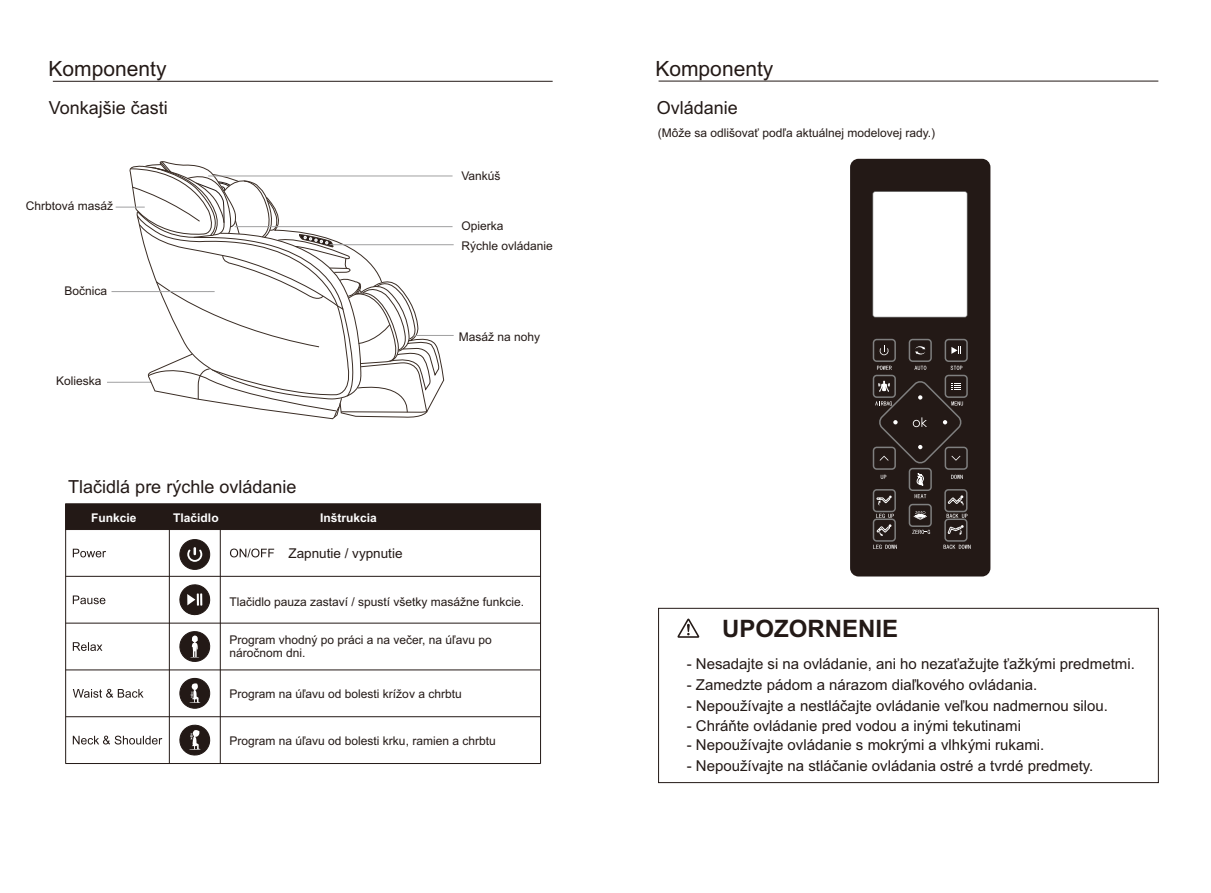
<style>
.page{position:relative;width:1211px;height:893px;background:#fff}
.page>*{position:absolute;margin:0;border:0;box-sizing:border-box;transform-origin:0 0}
.t1{font:700 24px "Arial";color:#231916}
.t2{font:21px "Arial";color:#231916}
.t3{font:18px "Arial";color:#231916}
.t4{font:15px "Arial";color:#231916}
.t5{font:13.5px "Arial";color:#231916}
.t6{font:12px/19.8px "Arial";color:#231916}
.t7{font:700 12px "Arial";color:#fff}
</style>
<div class="page">
<div style="left:658px;top:608px;width:500px;height:175px;border:1px solid #231916"></div>
<svg style="left:677px;top:618px;width:22px;height:19px"></svg>
<hr style="left:658px;top:81px;width:500px;height:1px;background:#231916">
<hr style="left:53px;top:81px;width:499px;height:1px;background:#231916">
<div style="left:65px;top:503px;width:475px;height:27px;background:#231916"></div>
<hr style="left:65px;top:504px;width:1px;height:259px;background:#231916">
<hr style="left:169px;top:529px;width:1px;height:234px;background:#231916">
<hr style="left:220px;top:529px;width:1px;height:234px;background:#231916">
<hr style="left:540px;top:504px;width:1px;height:259px;background:#231916">
<hr style="left:66px;top:763px;width:474px;height:1px;background:#231916">
<hr style="left:66px;top:716px;width:474px;height:1px;background:#231916">
<hr style="left:66px;top:669px;width:474px;height:1px;background:#231916">
<hr style="left:66px;top:622px;width:474px;height:1px;background:#231916">
<hr style="left:66px;top:576px;width:474px;height:1px;background:#231916">
<hr style="left:66px;top:503px;width:475px;height:1px;background:#231916">
<svg style="left:73px;top:548px;width:33px;height:9px"></svg>
<svg style="left:73px;top:595px;width:32px;height:9px"></svg>
<svg style="left:73px;top:642px;width:29px;height:9px"></svg>
<svg style="left:73px;top:688px;width:70px;height:9px"></svg>
<svg style="left:73px;top:735px;width:89px;height:9px"></svg>
<svg style="left:179px;top:724px;width:32px;height:32px"></svg>
<div style="left:180px;top:678px;width:30px;height:30px;background:#231916;border-radius:50%"></div>
<div style="left:179px;top:678px;width:31px;height:30px;border:1px solid #231916;border-radius:50%"></div>
<svg style="left:190px;top:683px;width:9px;height:19px"></svg>
<div style="left:180px;top:539px;width:30px;height:30px;background:#231916;border-radius:50%"></div>
<div style="left:179px;top:539px;width:31px;height:31px;border:1px solid #231916;border-radius:50%"></div>
<svg style="left:187px;top:547px;width:15px;height:15px"></svg>
<svg style="left:179px;top:584px;width:32px;height:32px"></svg>
<svg style="left:179px;top:631px;width:32px;height:31px"></svg>
<svg style="left:230px;top:548px;width:44px;height:9px"></svg>
<hr style="left:107px;top:382px;width:45px;height:1px;background:#a0a0a1">
<hr style="left:413px;top:335px;width:40px;height:1px;background:#a0a0a1">
<hr style="left:235px;top:226px;width:217px;height:1px;background:#a0a0a1">
<hr style="left:329px;top:244px;width:124px;height:1px;background:#a0a0a1">
<hr style="left:111px;top:291px;width:104px;height:1px;background:#a0a0a1">
<svg style="left:116px;top:161px;width:328px;height:258px"></svg>
<hr style="left:208px;top:175px;width:244px;height:1px;background:#a0a0a1">
<div style="left:850px;top:159px;width:140px;height:417px;background:#231916;border-radius:8px"></div>
<svg style="left:876px;top:495px;width:15px;height:10px"></svg>
<svg style="left:947px;top:495px;width:17px;height:11px"></svg>
<svg style="left:876px;top:524px;width:15px;height:12px"></svg>
<svg style="left:951px;top:347px;width:8px;height:7px"></svg>
<svg style="left:879px;top:345px;width:10px;height:10px"></svg>
<svg style="left:915px;top:346px;width:10px;height:8px"></svg>
<div style="left:944px;top:339px;width:23px;height:23px;border:2px solid #7f7f7f;border-radius:3px"></div>
<div style="left:944px;top:375px;width:23px;height:23px;border:2px solid #7f7f7f;border-radius:3px"></div>
<div style="left:872px;top:446px;width:24px;height:24px;border:2px solid #7f7f7f;border-radius:3px"></div>
<div style="left:944px;top:446px;width:23px;height:24px;border:2px solid #7f7f7f;border-radius:3px"></div>
<div style="left:944px;top:489px;width:23px;height:23px;border:2px solid #7f7f7f;border-radius:3px"></div>
<div style="left:908px;top:468px;width:23px;height:23px;border:2px solid #7f7f7f;border-radius:3px"></div>
<div style="left:944px;top:518px;width:23px;height:23px;border:2px solid #7f7f7f;border-radius:3px"></div>
<div style="left:872px;top:375px;width:24px;height:23px;border:2px solid #7f7f7f;border-radius:3px"></div>
<div style="left:908px;top:504px;width:23px;height:23px;border:2px solid #7f7f7f;border-radius:3px"></div>
<div style="left:908px;top:339px;width:23px;height:23px;border:2px solid #7f7f7f;border-radius:3px"></div>
<div style="left:872px;top:339px;width:24px;height:23px;border:2px solid #7f7f7f;border-radius:3px"></div>
<div style="left:872px;top:518px;width:24px;height:23px;border:2px solid #7f7f7f;border-radius:3px"></div>
<div style="left:872px;top:489px;width:24px;height:23px;border:2px solid #7f7f7f;border-radius:3px"></div>
<svg style="left:947px;top:525px;width:16px;height:10px"></svg>
<svg style="left:913px;top:511px;width:14px;height:8px"></svg>
<svg style="left:877px;top:365px;width:14px;height:5px"></svg>
<svg style="left:914px;top:365px;width:12px;height:5px"></svg>
<svg style="left:950px;top:365px;width:12px;height:5px"></svg>
<svg style="left:880px;top:475px;width:6px;height:4px"></svg>
<svg style="left:951px;top:474px;width:11px;height:5px"></svg>
<svg style="left:913px;top:471px;width:18px;height:27px"></svg>
<svg style="left:876px;top:513px;width:18px;height:5px"></svg>
<svg style="left:873px;top:544px;width:24px;height:5px"></svg>
<svg style="left:943px;top:544px;width:27px;height:5px"></svg>
<svg style="left:946px;top:513px;width:21px;height:5px"></svg>
<svg style="left:912px;top:529px;width:18px;height:5px"></svg>
<div style="left:872px;top:191px;width:95px;height:126px;border:2px solid #7f7f7f;border-radius:2px"></div>
<div style="left:873px;top:192px;width:93px;height:125px;background:#fff;border-radius:2px"></div>
<svg style="left:875px;top:379px;width:88px;height:86px"></svg>
<h2 class="t2" style="left:49px;top:60px;width:119px">Komponenty</h2>
<p class="t3" style="left:49px;top:100px;width:121px">Vonkajšie časti</p>
<p class="t6" style="left:26px;top:197px;width:89px">Chrbtová masáž</p>
<p class="t6" style="left:64px;top:282px;width:44px">Bočnica</p>
<p class="t6" style="left:56px;top:372px;width:47px">Kolieska</p>
<p class="t3" style="left:68px;top:479px;width:230px">Tlačidlá pre rýchle ovládanie</p>
<p class="t7" style="left:91px;top:513px;width:47px">Funkcie</p>
<p class="t7" style="left:173px;top:513px;width:47px">Tlačidlo</p>
<p class="t7" style="left:320px;top:513px;width:58px">Inštrukcia</p>
<p class="t6" style="left:461px;top:167px;width:41px">Vankúš</p>
<p class="t6" style="left:461px;top:217px;width:93px">Opierka<br>Rýchle ovládanie</p>
<p class="t6" style="left:458px;top:328px;width:83px">Masáž na nohy</p>
<p class="t5" style="left:288px;top:548px;width:116px">Zapnutie / vypnutie</p>
<p class="t6" style="left:229px;top:593px;width:296px">Tlačidlo pauza zastaví / spustí všetky masážne funkcie.</p>
<p class="t6" style="left:229px;top:634px;width:264px;line-height:13.4px">Program vhodný po práci a na večer, na úľavu po náročnom dni.</p>
<p class="t6" style="left:229px;top:685px;width:234px">Program na úľavu od bolesti krížov a chrbtu</p>
<p class="t6" style="left:229px;top:731px;width:268px">Program na úľavu od bolesti krku, ramien a chrbtu</p>
<h2 class="t2" style="left:655px;top:60px;width:119px">Komponenty</h2>
<p class="t3" style="left:657px;top:100px;width:83px">Ovládanie</p>
<p class="t6" style="left:658px;top:124px;width:279px">(Môže sa odlišovať podľa aktuálnej modelovej rady.)</p>
<h1 class="t1" style="left:722px;top:619px;width:178px">UPOZORNENIE</h1>
<p class="t4" style="left:686px;top:658px;width:450px">- Nesadajte si na ovládanie, ani ho nezaťažujte ťažkými predmetmi.</p>
<p class="t4" style="left:686px;top:679px;width:352px">- Zamedzte pádom a nárazom diaľkového ovládania.</p>
<p class="t4" style="left:686px;top:700px;width:423px">- Nepoužívajte a nestláčajte ovládanie veľkou nadmernou silou.</p>
<p class="t4" style="left:686px;top:720px;width:336px">- Chráňte ovládanie pred vodou a inými tekutinami</p>
<p class="t4" style="left:686px;top:739px;width:359px">- Nepoužívajte ovládanie s mokrými a vlhkými rukami.</p>
<p class="t4" style="left:686px;top:760px;width:408px">- Nepoužívajte na stláčanie ovládania ostré a tvrdé predmety.</p>
</div>
